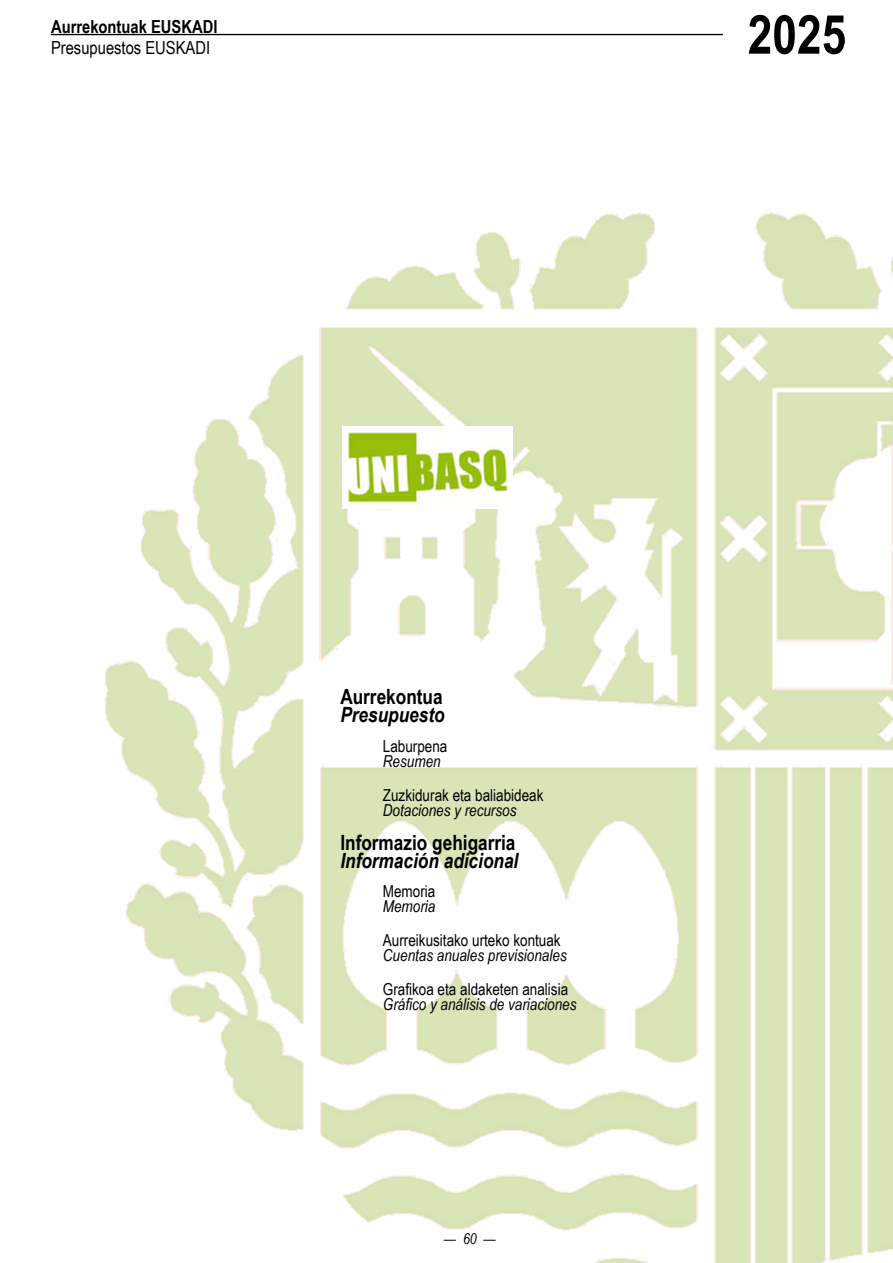
<style>
.page{position:relative;width:893px;height:1263px;background:#fff}
.page>*{position:absolute;margin:0;border:0;box-sizing:border-box;transform-origin:0 0}
.t1{font:700 54px "Arial Narrow";color:#000}
.t2{font:700 21px "Arial Narrow";color:#000}
.t3{font:italic 700 21px "Arial Narrow";color:#000}
.t4{font:700 18px "Arial Narrow";color:#000}
.t5{font:18px "Arial Narrow";color:#000}
.t6{font:16.5px "Arial Narrow";color:#000}
.t7{font:italic 16.5px "Arial Narrow";color:#000}
.t8{font:italic 15px "Arial Narrow";color:#000}
</style>
<div class="page">
<img style="left:105px;top:212px;width:788px;height:1051px">
<img style="left:342px;top:426px;width:171px;height:82px">
<hr style="left:51px;top:34px;width:672px;height:1px;background:#000">
<p class="t4" style="left:51px;top:13px;width:168px">Aurrekontuak EUSKADI</p>
<p class="t5" style="left:51px;top:35px;width:161px">Presupuestos EUSKADI</p>
<h1 class="t1" style="left:748px;top:-6px;width:100px">2025</h1>
<p class="t2" style="left:340px;top:681px;width:104px">Aurrekontua</p>
<p class="t3" style="left:340px;top:699px;width:106px">Presupuesto</p>
<p class="t6" style="left:383px;top:734px;width:66px">Laburpena</p>
<p class="t7" style="left:383px;top:749px;width:59px">Resumen</p>
<p class="t6" style="left:383px;top:783px;width:162px">Zuzkidurak eta baliabideak</p>
<p class="t7" style="left:383px;top:798px;width:135px">Dotaciones y recursos</p>
<p class="t2" style="left:340px;top:827px;width:177px">Informazio gehigarria</p>
<p class="t3" style="left:340px;top:845px;width:179px">Información adicional</p>
<p class="t6" style="left:383px;top:879px;width:54px">Memoria</p>
<p class="t7" style="left:383px;top:895px;width:54px">Memoria</p>
<p class="t6" style="left:383px;top:928px;width:179px">Aurreikusitako urteko kontuak</p>
<p class="t7" style="left:383px;top:944px;width:185px">Cuentas anuales previsionales</p>
<p class="t6" style="left:383px;top:977px;width:187px">Grafikoa eta aldaketen analisia</p>
<p class="t7" style="left:383px;top:993px;width:195px">Gráfico y análisis de variaciones</p>
<p class="t8" style="left:444px;top:1228px;width:53px">— 60 —</p>
</div>
